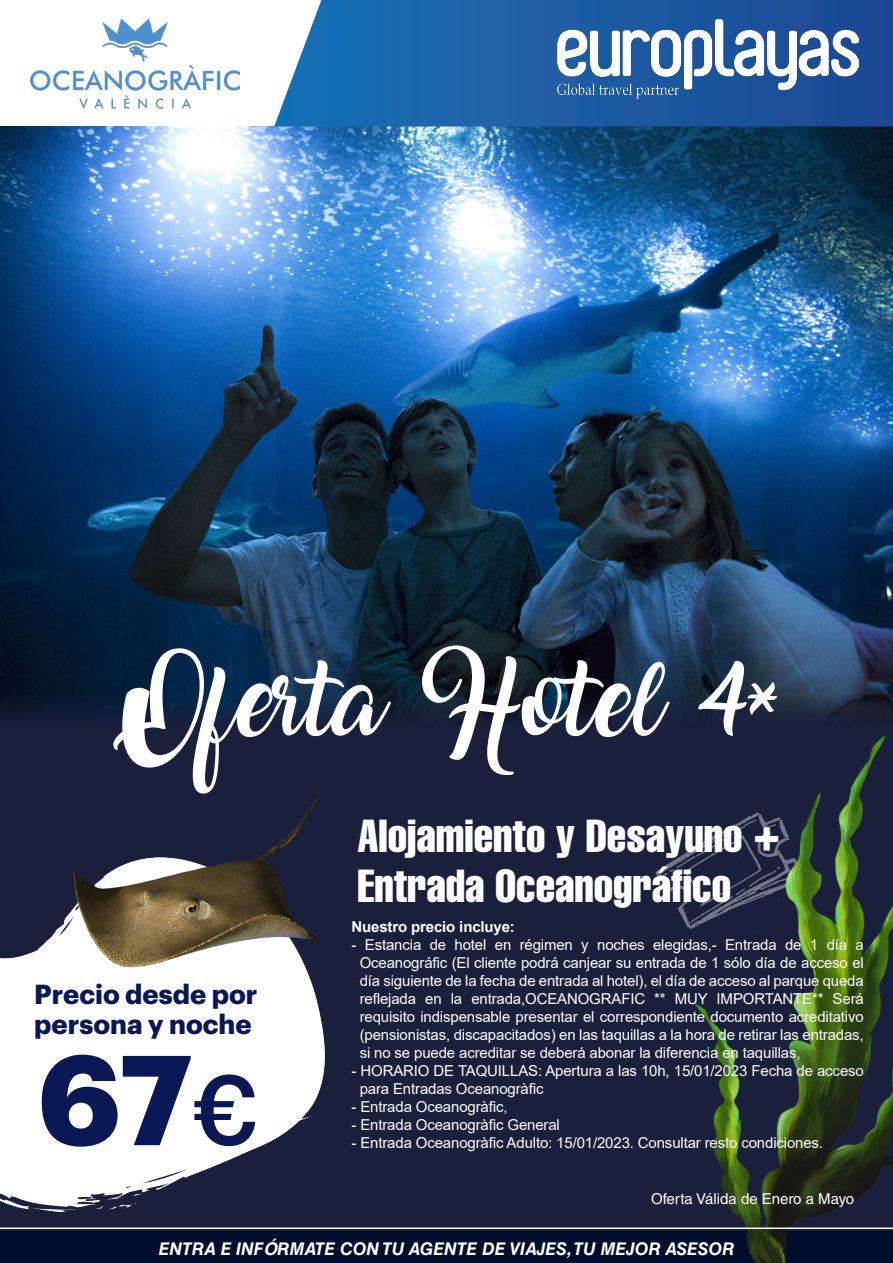
<style>
.page{position:relative;width:893px;height:1263px;background:#fff}
.page>*{position:absolute;margin:0;border:0;box-sizing:border-box;transform-origin:0 0}
.t1{font:700 124.8px "Graphik";color:#091855}
.t2{font:66.9px "Amarillo";color:#fff}
.t3{font:45.45px "Helvetica LT Std Comp";color:#fff}
.t4{font:700 27px/30px "Graphik";color:#091855}
.t5{font:italic 700 17.55px "Helvetica LT Std";color:#fff}
.t6{font:15px/18px "Arial";letter-spacing:-.01em;color:#fff;text-align:justify}
.t7{font:15px "Helvetica LT Std";color:#fff}
.t8{font:700 15px "Arial";letter-spacing:-.01em;color:#fff}
.s1{font-weight:500;font-size:97.5px}
</style>
<div class="page">
<img style="left:0;top:126px;width:893px;height:550px">
<div style="left:0;top:676px;width:893px;height:587px;background:#1a1f3c"></div>
<svg style="left:274px;top:0;width:619px;height:126px;background:#2867aa"></svg>
<img style="left:557px;top:20px;width:301px;height:79px">
<div style="left:0;top:1232px;width:893px;height:31px;background:#000d2a"></div>
<img style="left:30px;top:19px;width:210px;height:90px">
<img style="left:655px;top:840px;width:40px;height:89px">
<img style="left:0;top:911px;width:325px;height:301px">
<img style="left:695px;top:736px;width:198px;height:527px">
<img style="left:71px;top:797px;width:254px;height:179px">
<hr style="left:0;top:1227px;width:893px;height:2px;background:#fff">
<p class="t2" style="left:115px;top:673px;width:665px">Oferta Hotel 4*</p>
<p class="t4" style="left:34px;top:977px;width:225px">Precio desde por persona y noche</p>
<p class="t1" style="left:37px;top:1003px;width:223px">67<span class="s1">€</span></p>
<p class="t3" style="left:358px;top:807px;width:424px">Alojamiento y Desayuno +</p>
<p class="t3" style="left:358px;top:857px;width:375px">Entrada Oceanográfico</p>
<p class="t8" style="left:351px;top:916px;width:165px">Nuestro precio incluye:</p>
<p class="t6" style="left:360px;top:935px;width:506px;text-indent:-8px">- Estancia de hotel en régimen y noches elegidas,- Entrada de 1 día a Oceanográfic (El cliente podrá canjear su entrada de 1 sólo día de acceso el día siguiente de la fecha de entrada al hotel), el día de acceso al parque queda reflejada en la entrada,OCEANOGRAFIC ** MUY IMPORTANTE** Será requisito indispensable presentar el correspondiente documento acreditativo (pensionistas, discapacitados) en las taquillas a la hora de retirar las entradas, si no se puede acreditar se deberá abonar la diferencia en taquillas,</p>
<p class="t6" style="left:360px;top:1061px;width:506px;text-indent:-8px">- HORARIO DE TAQUILLAS: Apertura a las 10h, 15/01/2023 Fecha de acceso para Entradas Oceanogràfic</p>
<p class="t6" style="left:351px;top:1097px;width:158px">- Entrada Oceanogràfic,</p>
<p class="t6" style="left:351px;top:1115px;width:210px">- Entrada Oceanogràfic General</p>
<p class="t6" style="left:351px;top:1133px;width:473px">- Entrada Oceanogràfic Adulto: 15/01/2023. Consultar resto condiciones.</p>
<p class="t7" style="left:651px;top:1189px;width:205px">Oferta Válida de Enero a Mayo</p>
<p class="t5" style="left:159px;top:1238px;width:577px">ENTRA E INFÓRMATE CON TU AGENTE DE VIAJES, TU MEJOR ASESOR</p>
</div>
